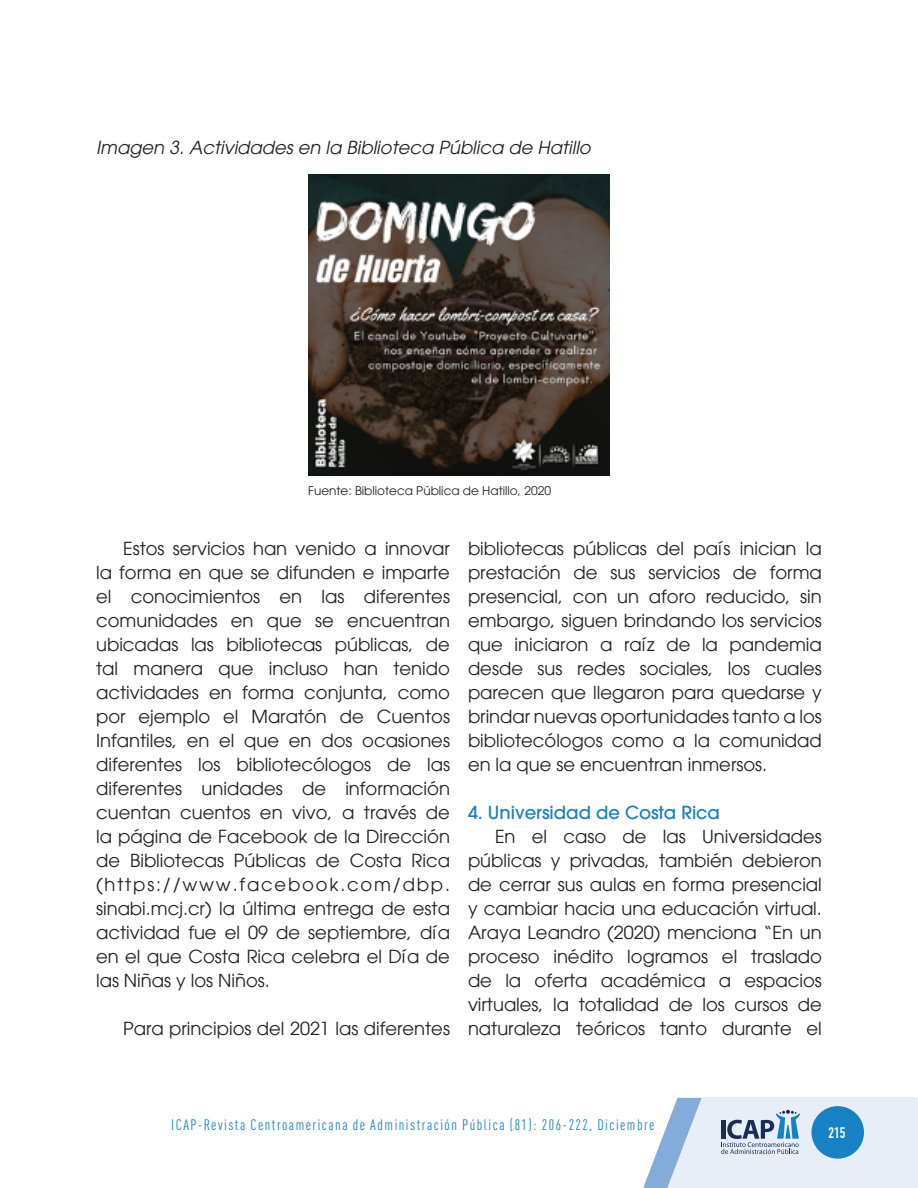
<style>
.page{position:relative;width:918px;height:1188px;background:#fff}
.page>*{position:absolute;margin:0;border:0;box-sizing:border-box;transform-origin:0 0}
.Cuerpo{font:18px/24px "Avant Garde";color:#231f20;text-align:justify}
.t1{font:italic 18px "Avant Garde";color:#231f20}
.t2{font:500 18px "Avant Garde";color:#1681c4}
.t3{font:condensed 15px "DIN Pro";letter-spacing:.1em;color:#1681c4}
.t4{font:700 15px "DIN Condensed";color:#fff}
.t5{font:12px "Avant Garde";color:#231f20}
</style>
<div class="page">
<img style="left:308px;top:174px;width:302px;height:302px">
<svg style="left:643px;top:1098px;width:275px;height:90px;background:#d4e0ef"></svg>
<div style="left:812px;top:1106px;width:52px;height:53px;background:#1681c4;border-radius:50%"></div>
<p class="t1" style="left:96px;top:137px;width:496px">Imagen 3. Actividades en la Biblioteca Pública de Hatillo</p>
<p class="t5" style="left:308px;top:483px;width:244px">Fuente: Biblioteca Pública de Hatillo, 2020</p>
<p class="Cuerpo" style="left:96px;top:536px;width:355px;text-indent:27px">Estos servicios han venido a innovar la forma en que se difunden e imparte el conocimientos en las diferentes comunidades en que se encuentran ubicadas las bibliotecas públicas, de tal manera que incluso han tenido actividades en forma conjunta, como por ejemplo el Maratón de Cuentos Infantiles, en el que en dos ocasiones diferentes los bibliotecólogos de las diferentes unidades de información cuentan cuentos en vivo, a través de la página de Facebook de la Dirección de Bibliotecas Públicas de Costa Rica (https://www.facebook.com/dbp. sinabi.mcj.cr) la última entrega de esta actividad fue el 09 de septiembre, día en el que Costa Rica celebra el Día de las Niñas y los Niños.</p>
<p class="Cuerpo" style="left:123px;top:1016px;width:328px">Para principios del 2021 las diferentes</p>
<p class="Cuerpo" style="left:468px;top:536px;width:355px">bibliotecas públicas del país inician la prestación de sus servicios de forma presencial, con un aforo reducido, sin embargo, siguen brindando los servicios que iniciaron a raíz de la pandemia desde sus redes sociales, los cuales parecen que llegaron para quedarse y brindar nuevas oportunidades tanto a los bibliotecólogos como a la comunidad en la que se encuentran inmersos.</p>
<p class="t2" style="left:468px;top:801px;width:254px">4. Universidad de Costa Rica</p>
<p class="Cuerpo" style="left:468px;top:824px;width:355px;text-indent:27px">En el caso de las Universidades públicas y privadas, también debieron de cerrar sus aulas en forma presencial y cambiar hacia una educación virtual.<br>Araya Leandro (2020) menciona “En un proceso inédito logramos el traslado de la oferta académica a espacios virtuales, la totalidad de los cursos de naturaleza teóricos tanto durante el</p>
<p class="t3" style="left:171px;top:1113px;width:485px">ICAP-Revista Centroamericana de Administración Pública (81): 206-222, Diciembre</p>
<p class="t4" style="left:829px;top:1122px;width:18px">215</p>
</div>
